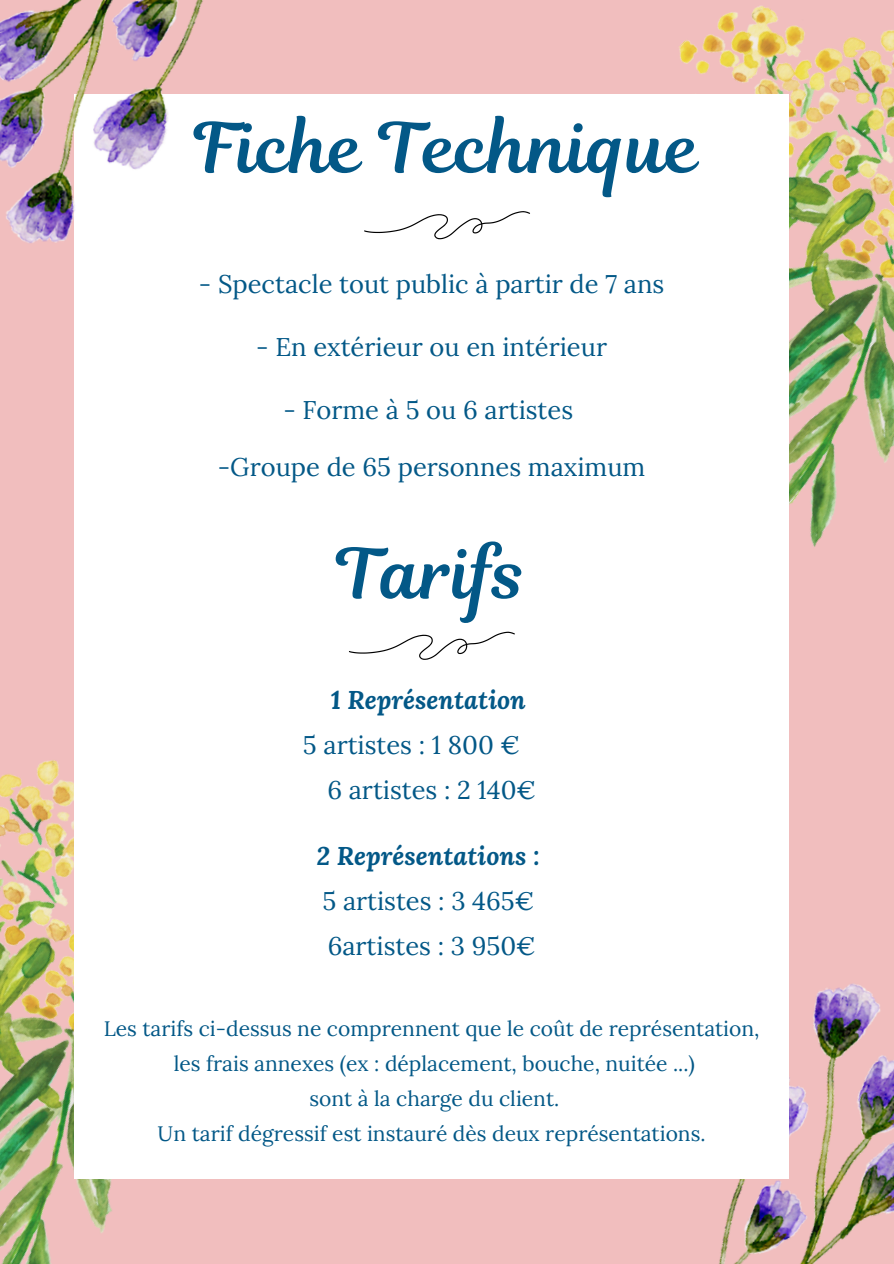
<style>
.page{position:relative;width:894px;height:1264px;background:#fff}
.page>*{position:absolute;margin:0;border:0;box-sizing:border-box;transform-origin:0 0}
.t1{font:69px "Magnolia Script";letter-spacing:.015em;color:#035887}
.t2{font:25.5px/45px "Lora";color:#035887}
.t3{font:italic 700 25.5px "Lora";color:#035887}
.t4{font:21px "Lora";color:#035887}
.s1{font-weight:700;font-style:italic}
</style>
<div class="page">
<div style="left:0;top:0;width:893px;height:1263px;background:#f1bebe"></div>
<img style="left:396px;top:970px;width:497px;height:293px">
<img style="left:679px;top:5px;width:214px;height:551px">
<img style="left:0;top:760px;width:328px;height:503px">
<div style="left:74px;top:94px;width:714px;height:1084px;background:#fff"></div>
<svg style="left:497px;top:211px;width:33px;height:12px"></svg>
<img style="left:0;top:0;width:497px;height:243px">
<svg style="left:349px;top:631px;width:165px;height:29px"></svg>
<h2 class="t1" style="left:195px;top:100px;width:505px">Fiche Technique</h2>
<h2 class="t2" style="left:199px;top:261px;width:467px">- Spectacle tout public à partir de 7 ans</h2>
<h2 class="t2" style="left:256px;top:324px;width:352px">- En extérieur ou en intérieur</h2>
<h2 class="t2" style="left:283px;top:387px;width:291px">- Forme à 5 ou 6 artistes</h2>
<h2 class="t2" style="left:218px;top:444px;width:429px">-Groupe de 65 personnes maximum</h2>
<p class="t1" style="left:337px;top:525px;width:190px">Tarifs</p>
<p class="t3" style="left:330px;top:682px;width:196px">1 Représentation</p>
<p class="t2" style="left:303px;top:722px;width:218px">5 artistes : 1 800 €</p>
<p class="t2" style="left:327px;top:767px;width:210px">6 artistes : 2 140€</p>
<p class="t2" style="left:316px;top:833px;width:224px"><span class="s1">2 Représentations :<br></span>5 artistes : 3 465€<br>6artistes : 3 950€</p>
<p class="t4" style="left:104px;top:1015px;width:657px">Les tarifs ci-dessus ne comprennent que le coût de représentation,</p>
<h1 class="t4" style="left:174px;top:1049px;width:522px">les frais annexes (ex : déplacement, bouche, nuitée ...)</h1>
<h1 class="t4" style="left:309px;top:1084px;width:251px">sont à la charge du client.</h1>
<p class="t4" style="left:158px;top:1119px;width:549px">Un tarif dégressif est instauré dès deux représentations.</p>
</div>
